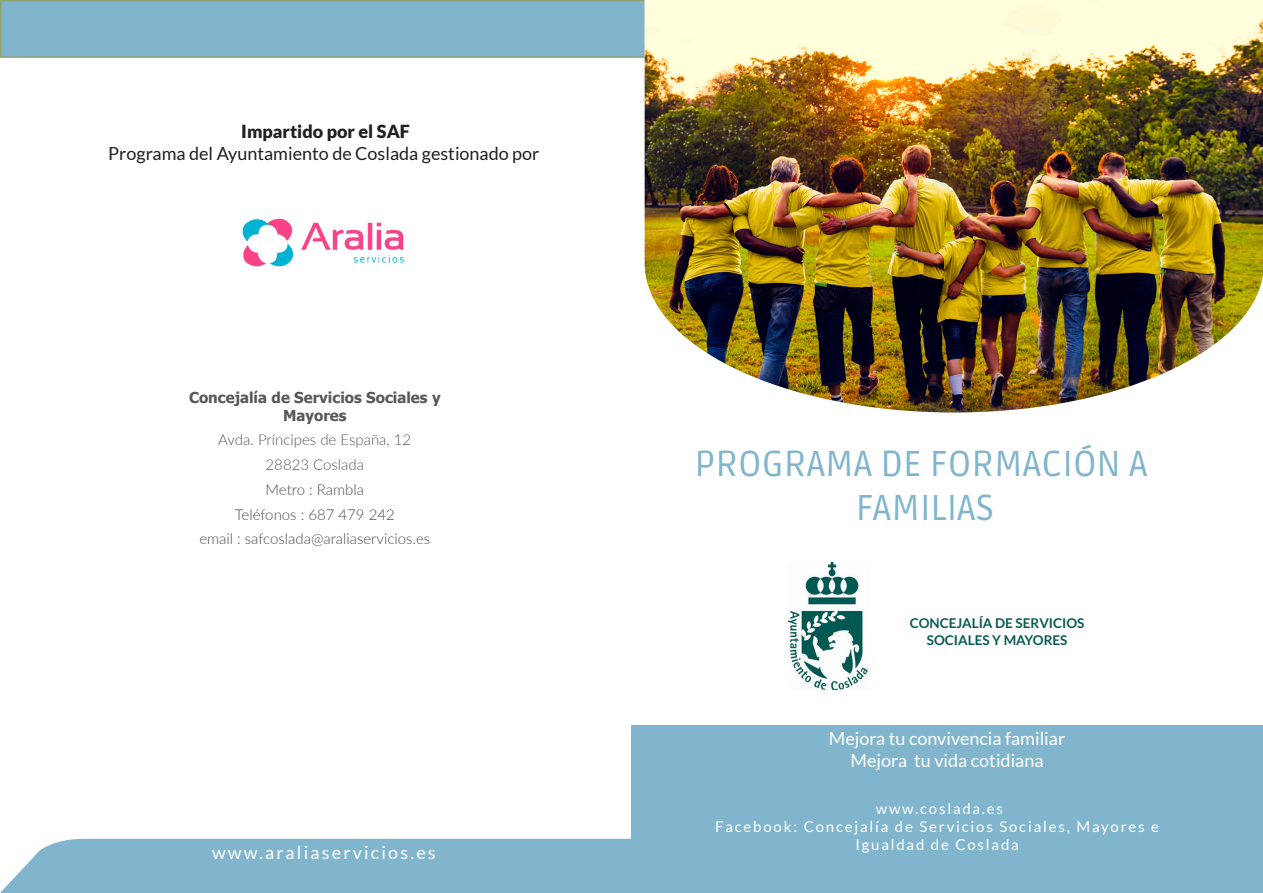
<style>
.page{position:relative;width:1263px;height:893px;background:#fff}
.page>*{position:absolute;margin:0;border:0;box-sizing:border-box;transform-origin:0 0}
.t1{font:36px "Ruda";color:#81b5cd}
.t2{font:18px "Lato";color:#fff}
.t3{font:18px "Lato";color:#231f20}
.t4{font:18px "Lato";letter-spacing:.12em;color:#fff}
.t5{font:900 18px "Lato";color:#231f20}
.t6{font:15px/18px "Lato";letter-spacing:.12em;color:#fff;text-align:center}
.t7{font:300 15px "Lato";color:#4b4c4d}
.t8{font:700 15px/18px "Tahoma";color:#57585a;text-align:center}
.t9{font:300 15px "Lato";color:#57585a}
.t10{font:700 13.5px "Lato";color:#085b54}
</style>
<div class="page">
<div style="left:631px;top:725px;width:632px;height:114px;background:#80b5cd"></div>
<div style="left:0;top:839px;width:1263px;height:54px;background:#80b5cd"></div>
<div style="left:1px;top:1px;width:1261px;height:56px;background:#80b5cd"></div>
<div style="left:0;top:0;width:1263px;height:58px;border:2px solid #90a46e"></div>
<img style="left:645px;top:0;width:618px;height:412px">
<img style="left:788px;top:562px;width:80px;height:128px">
<img style="left:242px;top:218px;width:162px;height:49px">
<p class="t5" style="left:241px;top:121px;width:170px">Impartido por el SAF</p>
<p class="t3" style="left:108px;top:144px;width:433px">Programa del Ayuntamiento de Coslada gestionado por</p>
<p class="t8" style="left:189px;top:389px;width:253px">Concejalía de Servicios Sociales y<br>Mayores</p>
<p class="t9" style="left:218px;top:430px;width:194px">Avda. Príncipes de España, 12</p>
<p class="t9" style="left:266px;top:454px;width:100px">28823 Coslada</p>
<p class="t7" style="left:266px;top:479px;width:100px">Metro : Rambla</p>
<p class="t7" style="left:235px;top:504px;width:162px">Teléfonos : 687 479 242</p>
<p class="t7" style="left:199px;top:529px;width:232px">email : safcoslada@araliaservicios.es</p>
<p class="t4" style="left:212px;top:842px;width:225px">www.araliaservicios.es</p>
<p class="t1" style="left:694px;top:444px;width:455px">PROGRAMA DE FORMACIÓN A</p>
<p class="t1" style="left:856px;top:488px;width:140px">FAMILIAS</p>
<p class="t10" style="left:910px;top:616px;width:176px">CONCEJALÍA DE SERVICIOS</p>
<p class="t10" style="left:927px;top:632px;width:142px">SOCIALES Y MAYORES</p>
<p class="t2" style="left:829px;top:729px;width:238px">Mejora tu convivencia familiar</p>
<p class="t2" style="left:851px;top:750px;width:194px">Mejora tu vida cotidiana</p>
<p class="t6" style="left:876px;top:799px;width:129px">www.coslada.es</p>
<p class="t6" style="left:715px;top:817px;width:445px">Facebook: Concejalía de Servicios Sociales, Mayores e<br>Igualdad de Coslada</p>
</div>
